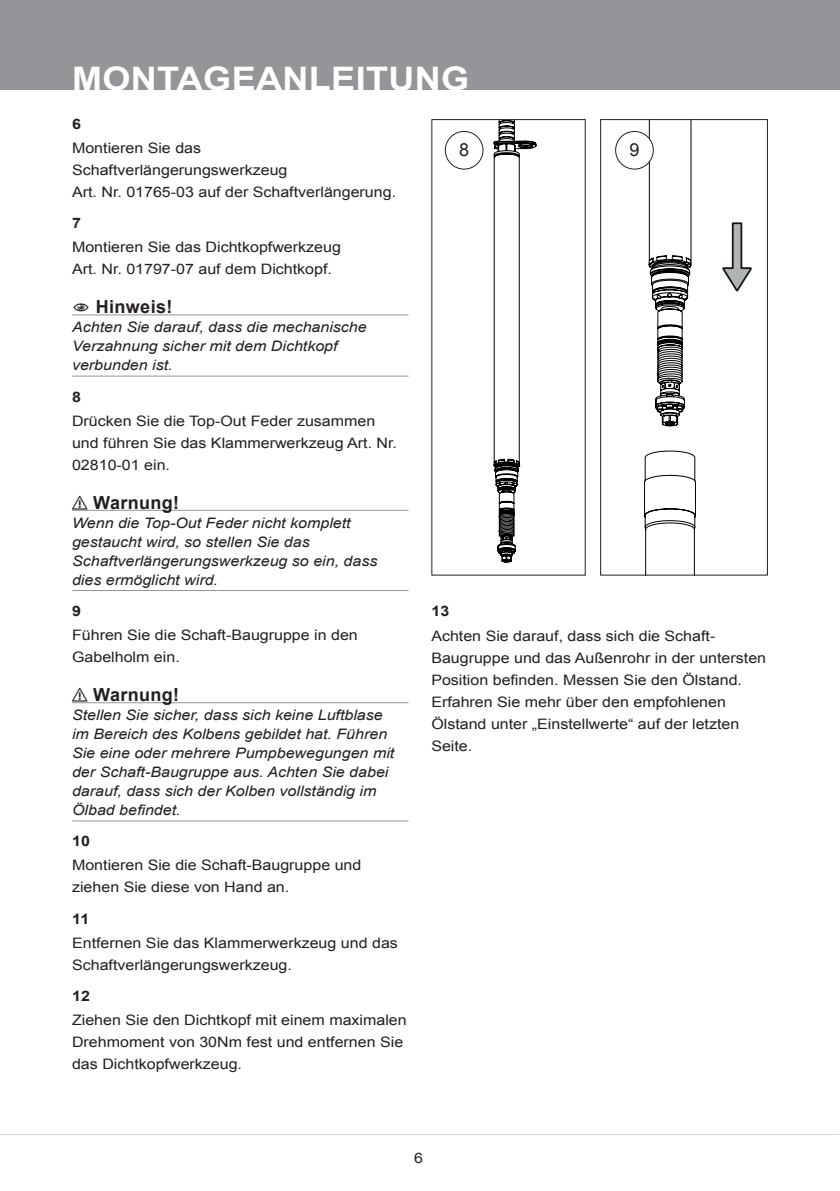
<style>
.page{position:relative;width:840px;height:1191px;background:#fff}
.page>*{position:absolute;margin:0;border:0;box-sizing:border-box;transform-origin:0 0}
.t1{font:700 32.4px "Arial";letter-spacing:.01em;color:#fff;scale:1.11 1}
.t2{font:700 18px "Arial";letter-spacing:.02em;color:#231f20}
.t3{font:18px "Arial";color:#231f20}
.t4{font:14.4px/22px "Arial";color:#231f20;scale:1.11 1}
.t5{font:italic 14.4px/19px "Arial";color:#231f20;scale:1.11 1}
.t6{font:700 14.4px "Arial";letter-spacing:.02em;color:#231f20;scale:1.11 1}
</style>
<div class="page">
<div style="left:0;top:0;width:839px;height:90px;background:#939598"></div>
<hr style="left:0;top:1134px;width:838px;height:1px;background:#d1d2d4">
<svg style="left:722px;top:222px;width:29px;height:70px"></svg>
<svg style="left:643px;top:121px;width:53px;height:452px"></svg>
<div style="left:599px;top:119px;width:168px;height:456px;border:1px solid #231f20"></div>
<hr style="left:72px;top:314px;width:336px;height:1px;background:#939598">
<hr style="left:72px;top:376px;width:336px;height:1px;background:#939598">
<hr style="left:72px;top:510px;width:336px;height:1px;background:#939598">
<hr style="left:72px;top:590px;width:336px;height:1px;background:#939598">
<hr style="left:72px;top:702px;width:336px;height:1px;background:#939598">
<hr style="left:72px;top:820px;width:336px;height:1px;background:#939598">
<div style="left:444px;top:131px;width:39px;height:39px;border:1px solid #231f20;border-radius:50%"></div>
<div style="left:615px;top:131px;width:38px;height:38px;background:#fff;border-radius:50%"></div>
<div style="left:614px;top:131px;width:39px;height:39px;border:1px solid #231f20;border-radius:50%"></div>
<svg style="left:493px;top:121px;width:43px;height:441px"></svg>
<h1 class="t1" style="left:72px;top:57px;width:359px">MONTAGEANLEITUNG</h1>
<p class="t6" style="left:72px;top:114px;width:10px">6</p>
<p class="t4" style="left:72px;top:137px;width:293px">Montieren Sie das<br>Schaftverlängerungswerkzeug<br>Art. Nr. 01765-03 auf der Schaftverlängerung.</p>
<p class="t6" style="left:72px;top:213px;width:10px">7</p>
<p class="t4" style="left:72px;top:236px;width:243px">Montieren Sie das Dichtkopfwerkzeug<br>Art. Nr. 01797-07 auf dem Dichtkopf.</p>
<p class="t2" style="left:96px;top:295px;width:78px">Hinweis!</p>
<p class="t5" style="left:72px;top:318px;width:267px">Achten Sie darauf, dass die mechanische<br>Verzahnung sicher mit dem Dichtkopf verbunden ist.</p>
<p class="t6" style="left:72px;top:387px;width:10px">8</p>
<p class="t4" style="left:72px;top:409px;width:294px">Drücken Sie die Top-Out Feder zusammen und führen Sie das Klammerwerkzeug Art. Nr.<br>02810-01 ein.</p>
<p class="t2" style="left:72px;top:490px;width:109px">⚠ Warnung!</p>
<p class="t5" style="left:72px;top:513px;width:276px">Wenn die Top-Out Feder nicht komplett gestaucht wird, so stellen Sie das Schaftverlängerungswerkzeug so ein, dass dies ermöglicht wird.</p>
<p class="t6" style="left:72px;top:601px;width:10px">9</p>
<p class="t4" style="left:72px;top:624px;width:259px">Führen Sie die Schaft-Baugruppe in den<br>Gabelholm ein.</p>
<p class="t2" style="left:72px;top:682px;width:109px">⚠ Warnung!</p>
<p class="t5" style="left:72px;top:705px;width:292px">Stellen Sie sicher, dass sich keine Luftblase im Bereich des Kolbens gebildet hat. Führen Sie eine oder mehrere Pumpbewegungen mit der Schaft-Baugruppe aus. Achten Sie dabei darauf, dass sich der Kolben vollständig im Ölbad befindet.</p>
<p class="t6" style="left:72px;top:831px;width:18px">10</p>
<p class="t4" style="left:72px;top:854px;width:262px">Montieren Sie die Schaft-Baugruppe und ziehen Sie diese von Hand an.</p>
<p class="t6" style="left:72px;top:909px;width:17px">11</p>
<p class="t4" style="left:72px;top:931px;width:295px">Entfernen Sie das Klammerwerkzeug und das<br>Schaftverlängerungswerkzeug.</p>
<p class="t6" style="left:72px;top:986px;width:18px">12</p>
<p class="t4" style="left:72px;top:1009px;width:303px">Ziehen Sie den Dichtkopf mit einem maximalen<br>Drehmoment von 30Nm fest und entfernen Sie das Dichtkopfwerkzeug.</p>
<p class="t3" style="left:459px;top:138px;width:12px">8</p>
<p class="t3" style="left:629px;top:138px;width:12px">9</p>
<p class="t6" style="left:431px;top:602px;width:18px">13</p>
<p class="t4" style="left:431px;top:624px;width:303px">Achten Sie darauf, dass sich die Schaft-Baugruppe und das Außenrohr in der untersten Position befinden. Messen Sie den Ölstand.<br>Erfahren Sie mehr über den empfohlenen Ölstand unter „Einstellwerte“ auf der letzten Seite.</p>
<p class="t4" style="left:414px;top:1147px;width:10px">6</p>
</div>
